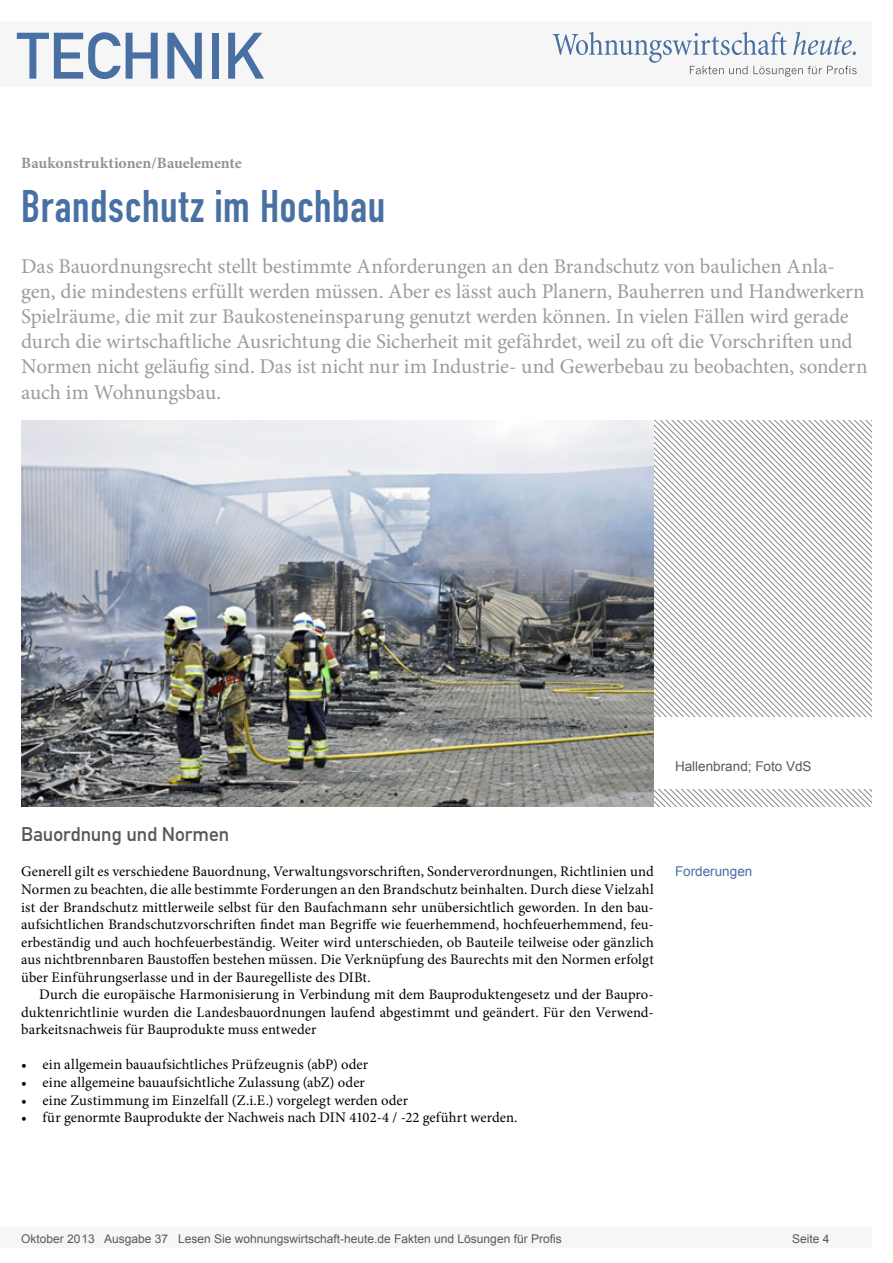
<style>
.page{position:relative;width:893px;height:1263px;background:#fff}
.page>*{position:absolute;margin:0;border:0;box-sizing:border-box;transform-origin:0 0}
.t1{font:64.5px "DIN Mittelschrift";color:#4970a3}
.Überschrift_Groß{font:45px "DIN Engschrift";letter-spacing:.015em;color:#4970a3}
.Anlesetext{font:21px/25.2px "Minion Pro";letter-spacing:-.005em;color:#9c9c9c}
.Überschrift_Grau{font:19.5px "DIN Mittelschrift";letter-spacing:-.005em;color:#595959}
.Kategorie{font:700 15.75px "Minion Pro";color:#939393}
.Fließtext_erste_Zeil{font:14.7px/17.5px "Minion Pro";letter-spacing:.005em;color:#000;text-align:justify}
.Fliesstext{font:14.7px/17.5px "Minion Pro";color:#000;text-align:justify}
.Bildunterschrift{font:13.5px "Arial";color:#595959}
.Info{font:13.5px "Arial";color:#4970a3}
.t2{font:12px "Arial";color:#595959}
</style>
<div class="page">
<div style="left:0;top:1227px;width:872px;height:20px;background:#f6f6f6"></div>
<div style="left:0;top:21px;width:872px;height:66px;background:#f6f6f6"></div>
<svg style="left:553px;top:32px;width:304px;height:45px"></svg>
<svg style="left:654px;top:420px;width:218px;height:95px"></svg>
<svg style="left:654px;top:515px;width:218px;height:291px"></svg>
<div style="left:654px;top:717px;width:237px;height:72px;background:#fff"></div>
<img style="left:21px;top:420px;width:633px;height:386px">
<h1 class="t1" style="left:17px;top:18px;width:249px">TECHNIK</h1>
<p class="Kategorie" style="left:21px;top:152px;width:222px">Baukonstruktionen/Bauelemente</p>
<p class="Überschrift_Groß" style="left:21px;top:180px;width:365px">Brandschutz im Hochbau</p>
<p class="Anlesetext" style="left:21px;top:253px;width:848px">Das Bauordnungsrecht stellt bestimmte Anforderungen an den Brandschutz von baulichen Anla&shy;gen, die mindestens erfüllt werden müssen. Aber es lässt auch Planern, Bauherren und Handwerkern Spielräume, die mit zur Baukosteneinsparung genutzt werden können. In vielen Fällen wird gerade durch die wirtschaftliche Ausrichtung die Sicherheit mit gefährdet, weil zu oft die Vorschriften und Normen nicht geläufig sind. Das ist nicht nur im Industrie- und Gewerbebau zu beobachten, sondern auch im Wohnungsbau.</p>
<p class="Überschrift_Grau" style="left:21px;top:823px;width:209px">Bauordnung und Normen</p>
<p class="Fließtext_erste_Zeil" style="left:21px;top:863px;width:634px">Generell gilt es verschiedene Bauordnung, Verwaltungsvorschriften, Sonderverordnungen, Richtlinien und Normen zu beachten, die alle bestimmte Forderungen an den Brandschutz beinhalten. Durch diese Vielzahl ist der Brandschutz mittlerweile selbst für den Baufachmann sehr unübersichtlich geworden. In den bau&shy;aufsichtlichen Brandschutzvorschriften findet man Begriffe wie feuerhemmend, hochfeuerhemmend, feu&shy;erbeständig und auch hochfeuerbeständig. Weiter wird unterschieden, ob Bauteile teilweise oder gänzlich aus nichtbrennbaren Baustoffen bestehen müssen. Die Verknüpfung des Baurechts mit den Normen erfolgt über Einführungserlasse und in der Bauregelliste des DIBt.</p>
<p class="Fliesstext" style="left:21px;top:986px;width:634px;text-indent:18px">Durch die europäische Harmonisierung in Verbindung mit dem Bauproduktengesetz und der Baupro&shy;duktenrichtlinie wurden die Landesbauordnungen laufend abgestimmt und geändert. Für den Verwend&shy;barkeitsnachweis für Bauprodukte muss entweder</p>
<p class="Fließtext_erste_Zeil" style="left:21px;top:1056px;width:348px">• ein allgemein bauaufsichtliches Prüfzeugnis (abP) oder</p>
<p class="Fließtext_erste_Zeil" style="left:21px;top:1074px;width:345px">• eine allgemeine bauaufsichtliche Zulassung (abZ) oder</p>
<p class="Fließtext_erste_Zeil" style="left:21px;top:1091px;width:388px">• eine Zustimmung im Einzelfall (Z.i.E.) vorgelegt werden oder</p>
<p class="Fließtext_erste_Zeil" style="left:21px;top:1109px;width:498px">• für genormte Bauprodukte der Nachweis nach DIN 4102-4 / -22 geführt werden.</p>
<p class="Bildunterschrift" style="left:675px;top:757px;width:138px">Hallenbrand; Foto VdS</p>
<p class="Info" style="left:675px;top:863px;width:79px">Forderungen</p>
<p class="t2" style="left:21px;top:1230px;width:542px">Oktober 2013 Ausgabe 37 Lesen Sie wohnungswirtschaft-heute.de Fakten und Lösungen für Profis</p>
<p class="t2" style="left:792px;top:1231px;width:39px">Seite 4</p>
</div>
